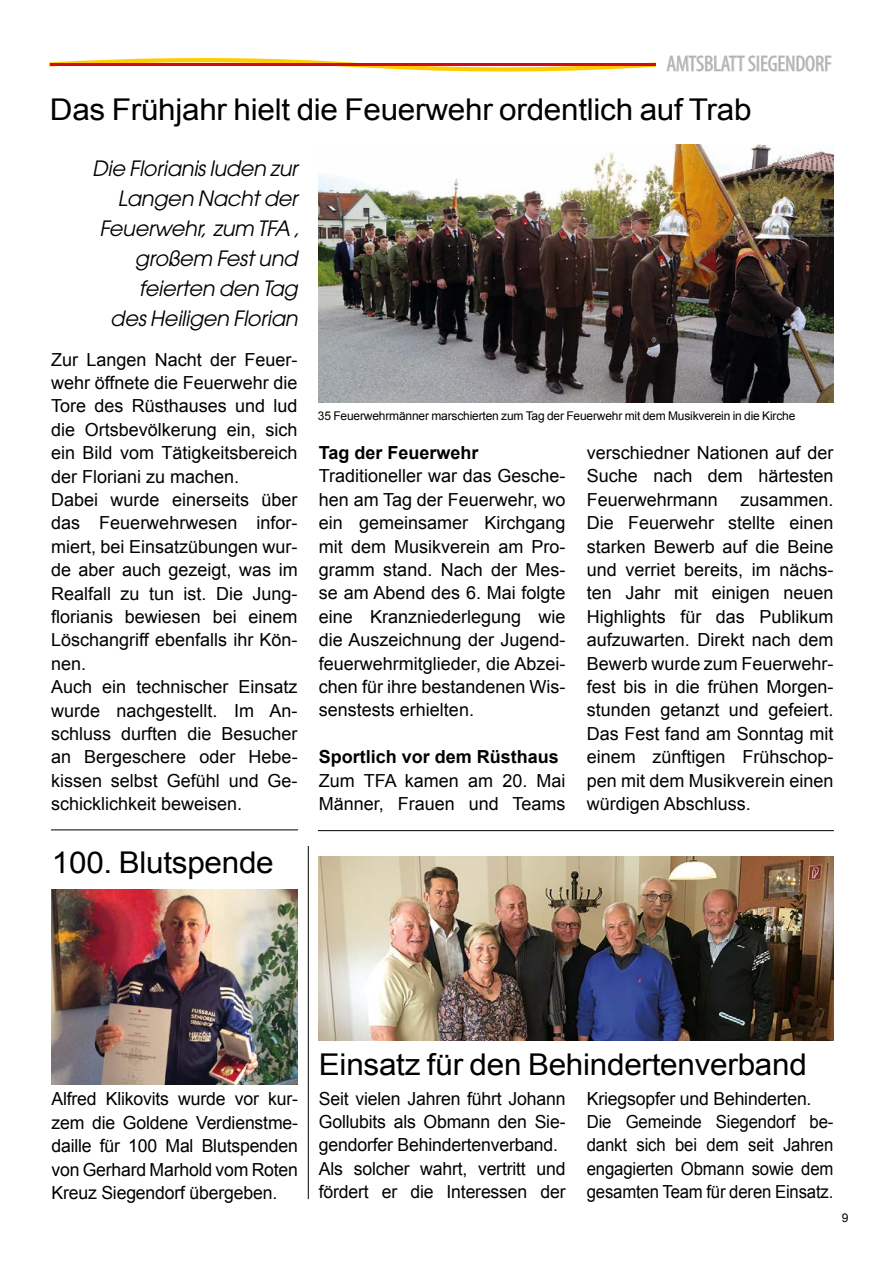
<style>
.page{position:relative;width:893px;height:1263px;background:#fff}
.page>*{position:absolute;margin:0;border:0;box-sizing:border-box;transform-origin:0 0}
.t1{font:30px "Arial";letter-spacing:-.01em;color:#000;scale:1.05 1}
.t2{font:condensed 22.5px "Myriad Pro";letter-spacing:-.01em;color:#b2b2b6}
.t3{font:italic 21px/30px "Avant Garde";letter-spacing:-.015em;color:#000;text-align:right}
.t4{font:18px/23.4px "Arial";color:#000}
.t5{font:700 18px "Arial";color:#000}
.t6{font:12px "Arial";letter-spacing:-.015em;color:#000}
</style>
<div class="page">
<svg style="left:666px;top:55px;width:166px;height:17px"></svg>
<svg style="left:50px;top:58px;width:605px;height:14px"></svg>
<hr style="left:50px;top:63px;width:605px;height:3px;background:#d50911">
<img style="left:319px;top:144px;width:514px;height:258px">
<hr style="left:318px;top:830px;width:516px;height:1px;background:#000">
<img style="left:51px;top:889px;width:247px;height:196px">
<hr style="left:308px;top:846px;width:1px;height:353px;background:#000">
<hr style="left:51px;top:829px;width:247px;height:1px;background:#000">
<img style="left:319px;top:856px;width:515px;height:184px">
<p class="t2" style="left:666px;top:50px;width:167px">AMTSBLATT SIEGENDORF</p>
<h1 class="t1" style="left:50px;top:89px;width:670px">Das Frühjahr hielt die Feuerwehr ordentlich auf Trab</h1>
<p class="t3" style="left:92px;top:153px;width:209px">Die Florianis luden zur<br>Langen Nacht der<br>Feuerwehr, zum TFA , großem Fest und feierten den Tag<br>des Heiligen Florian</p>
<p class="t4" style="left:51px;top:348px;width:248px">Zur Langen Nacht der Feuer&shy;wehr öffnete die Feuerwehr die<br>Tore des Rüsthauses und lud die Ortsbevölkerung ein, sich ein Bild vom Tätigkeitsbereich der Floriani zu machen.<br>Dabei wurde einerseits über das Feuerwehrwesen infor&shy;miert, bei Einsatzübungen wur&shy;de aber auch gezeigt, was im<br>Realfall zu tun ist. Die Jung&shy;florianis bewiesen bei einem<br>Löschangriff ebenfalls ihr Kön&shy;nen.<br>Auch ein technischer Einsatz wurde nachgestellt. Im An&shy;schluss durften die Besucher an Bergeschere oder Hebe&shy;kissen selbst Gefühl und Ge&shy;schicklichkeit beweisen.</p>
<p class="t6" style="left:318px;top:408px;width:479px">35 Feuerwehrmänner marschierten zum Tag der Feuerwehr mit dem Musikverein in die Kirche</p>
<p class="t4" style="left:587px;top:441px;width:248px;text-align:justify">verschiedner Nationen auf der Suche nach dem härtesten Feuerwehrmann</p>
<p class="t5" style="left:319px;top:441px;width:161px">Tag der Feuerwehr</p>
<p class="t4" style="left:319px;top:464px;width:248px;text-align:justify">Traditioneller war das Gesche&shy;hen am Tag der Feuerwehr, wo ein gemeinsamer Kirchgang mit dem Musikverein am Pro&shy;gramm stand. Nach der Mes&shy;se am Abend des 6. Mai folgte eine Kranzniederlegung wie die Auszeichnung der Jugend&shy;feuerwehrmitglieder, die Abzei&shy;chen für ihre bestandenen Wis&shy;senstests erhielten.</p>
<p class="t5" style="left:319px;top:745px;width:242px">Sportlich vor dem Rüsthaus</p>
<p class="t4" style="left:319px;top:769px;width:248px">Zum TFA kamen am 20. Mai<br>Männer, Frauen und Teams</p>
<p class="t4" style="left:587px;top:488px;width:248px;text-align:justify;text-indent:154px">zusammen.<br>Die Feuerwehr stellte einen starken Bewerb auf die Beine und verriet bereits, im nächs&shy;ten Jahr mit einigen neuen Highlights für das Publikum aufzuwarten. Direkt nach dem Bewerb wurde zum Feuerwehr&shy;fest bis in die frühen Morgen&shy;stunden getanzt und gefeiert.<br>Das Fest fand am Sonntag mit einem zünftigen Frühschop&shy;pen mit dem Musikverein einen würdigen Abschluss.</p>
<h1 class="t1" style="left:52px;top:842px;width:213px">100. Blutspende</h1>
<p class="t4" style="left:51px;top:1087px;width:248px;text-align:justify">Alfred Klikovits wurde vor kur&shy;zem die Goldene Verdienstme&shy;daille für 100 Mal Blutspenden von Gerhard Marhold vom Roten Kreuz Siegendorf übergeben.</p>
<h1 class="t1" style="left:319px;top:1045px;width:466px">Einsatz für den Behindertenverband</h1>
<p class="t4" style="left:319px;top:1087px;width:248px">Seit vielen Jahren führt Johann<br>Gollubits als Obmann den Sie&shy;gendorfer Behindertenverband.<br>Als solcher wahrt, vertritt und fördert er die Interessen der</p>
<p class="t4" style="left:587px;top:1087px;width:248px">Kriegsopfer und Behinderten.<br>Die Gemeinde Siegendorf be&shy;dankt sich bei dem seit Jahren engagierten Obmann sowie dem gesamten Team für deren Einsatz.</p>
<p class="t6" style="left:842px;top:1210px;width:8px">9</p>
</div>
